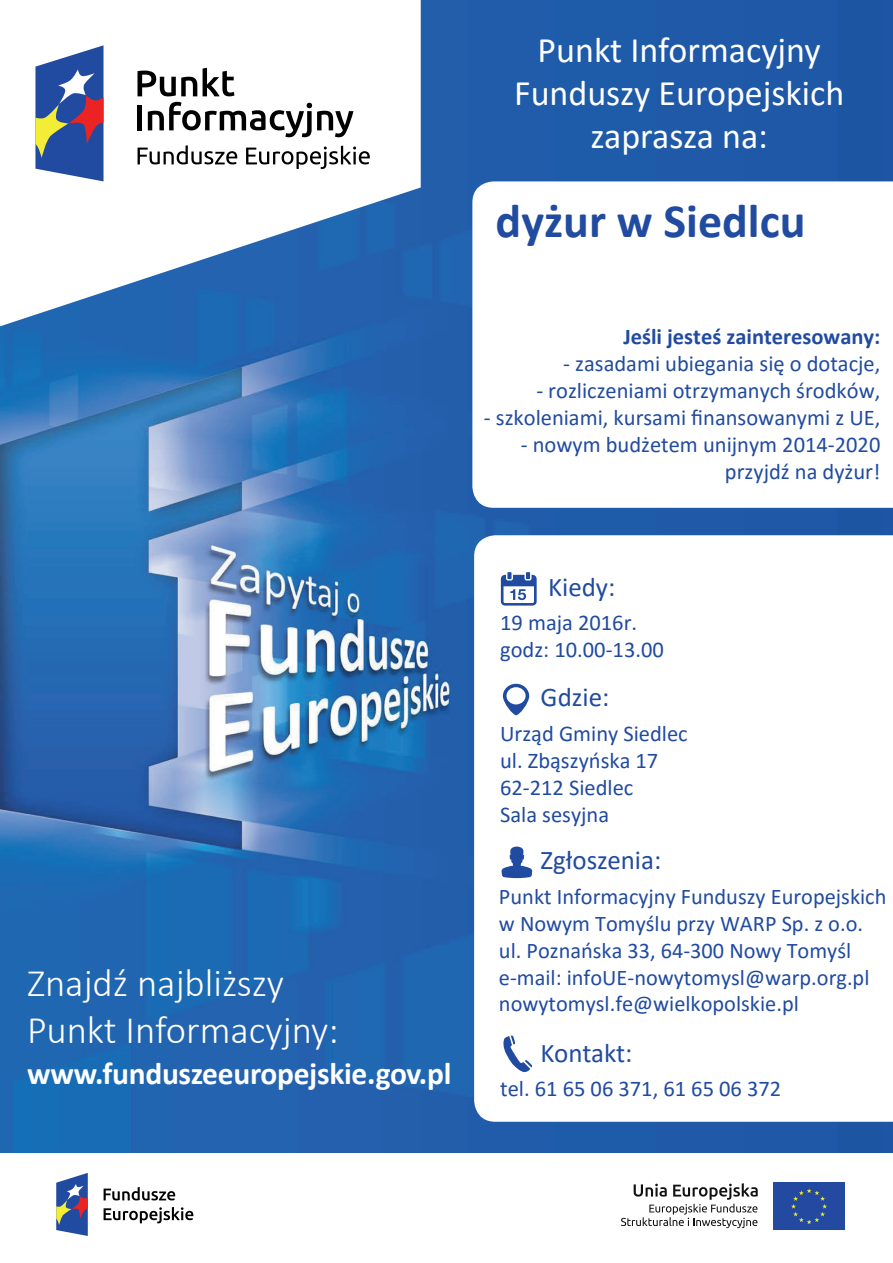
<style>
.page{position:relative;width:893px;height:1263px;background:#fff}
.page>*{position:absolute;margin:0;border:0;box-sizing:border-box;transform-origin:0 0}
.t1{font:700 48px "Calibri";color:#214ba0}
.t2{font:300 39px/46.8px "Calibri";color:#fff}
.t3{font:36px/43.2px "Calibri";color:#fff;text-align:center}
.t4{font:700 31.5px "Calibri";letter-spacing:-.01em;color:#fff}
.t5{font:27px "Calibri";color:#214ba0}
.t6{font:22.5px/27px "Calibri";color:#214ba0}
.t7{font:700 22.5px "Calibri";color:#214ba0}
.t8{font:22.35px/26.8px "Calibri";color:#214ba0}
</style>
<div class="page">
<img style="left:0;top:0;width:893px;height:1153px">
<svg style="left:474px;top:535px;width:419px;height:587px"></svg>
<svg style="left:472px;top:181px;width:421px;height:327px"></svg>
<svg style="left:0;top:0;width:421px;height:326px"></svg>
<svg style="left:503px;top:684px;width:26px;height:31px"></svg>
<svg style="left:501px;top:846px;width:31px;height:32px"></svg>
<svg style="left:502px;top:1036px;width:30px;height:36px"></svg>
<svg style="left:501px;top:572px;width:36px;height:34px"></svg>
<svg style="left:35px;top:45px;width:69px;height:136px"></svg>
<svg style="left:138px;top:71px;width:59px;height:25px"></svg>
<svg style="left:203px;top:68px;width:31px;height:28px"></svg>
<hr style="left:138px;top:105px;width:4px;height:25px;background:#000">
<svg style="left:148px;top:102px;width:205px;height:35px"></svg>
<svg style="left:138px;top:145px;width:99px;height:19px"></svg>
<svg style="left:246px;top:146px;width:124px;height:23px"></svg>
<svg style="left:56px;top:1173px;width:32px;height:63px"></svg>
<svg style="left:104px;top:1187px;width:71px;height:13px"></svg>
<svg style="left:104px;top:1207px;width:89px;height:16px"></svg>
<div style="left:773px;top:1183px;width:72px;height:47px;background:#234aa0"></div>
<svg style="left:791px;top:1188px;width:36px;height:36px"></svg>
<svg style="left:621px;top:1183px;width:137px;height:45px"></svg>
<h3 class="t3" style="left:514px;top:28px;width:332px">Punkt Informacyjny<br>Funduszy Europejskich zaprasza na:</h3>
<h1 class="t1" style="left:496px;top:187px;width:311px">dyżur w Siedlcu</h1>
<p class="t7" style="left:623px;top:321px;width:259px">Jeśli jesteś zainteresowany:</p>
<p class="t6" style="left:563px;top:350px;width:319px">- zasadami ubiegania się o dotacje,</p>
<p class="t6" style="left:536px;top:377px;width:346px">- rozliczeniami otrzymanych środków,</p>
<p class="t6" style="left:484px;top:404px;width:398px">- szkoleniami, kursami finansowanymi z UE,</p>
<p class="t6" style="left:521px;top:431px;width:361px;text-align:right">- nowym budżetem unijnym 2014-2020 przyjdź na dyżur!</p>
<h2 class="t2" style="left:27px;top:959px;width:313px">Znajdź najbliższy<br>Punkt Informacyjny:</h2>
<h3 class="t4" style="left:27px;top:1051px;width:426px">www.funduszeeuropejskie.gov.pl</h3>
<p class="t5" style="left:548px;top:568px;width:69px">Kiedy:</p>
<p class="t6" style="left:500px;top:608px;width:165px">19 maja 2016r. godz: 10.00-13.00</p>
<p class="t5" style="left:541px;top:679px;width:70px">Gdzie:</p>
<p class="t6" style="left:500px;top:719px;width:189px">Urząd Gminy Siedlec ul. Zbąszyńska 17<br>62-212 Siedlec<br>Sala sesyjna</p>
<p class="t5" style="left:541px;top:841px;width:122px">Zgłoszenia:</p>
<p class="t8" style="left:499px;top:883px;width:389px">Punkt Informacyjny Funduszy Europejskich w Nowym Tomyślu przy WARP Sp. z o.o. ul. Poznańska 33, 64-300 Nowy Tomyśl e-mail: infoUE-nowytomysl@warp.org.pl nowytomysl.fe@wielkopolskie.pl</p>
<p class="t5" style="left:541px;top:1034px;width:93px">Kontakt:</p>
<p class="t6" style="left:500px;top:1074px;width:283px">tel. 61 65 06 371, 61 65 06 372</p>
</div>
